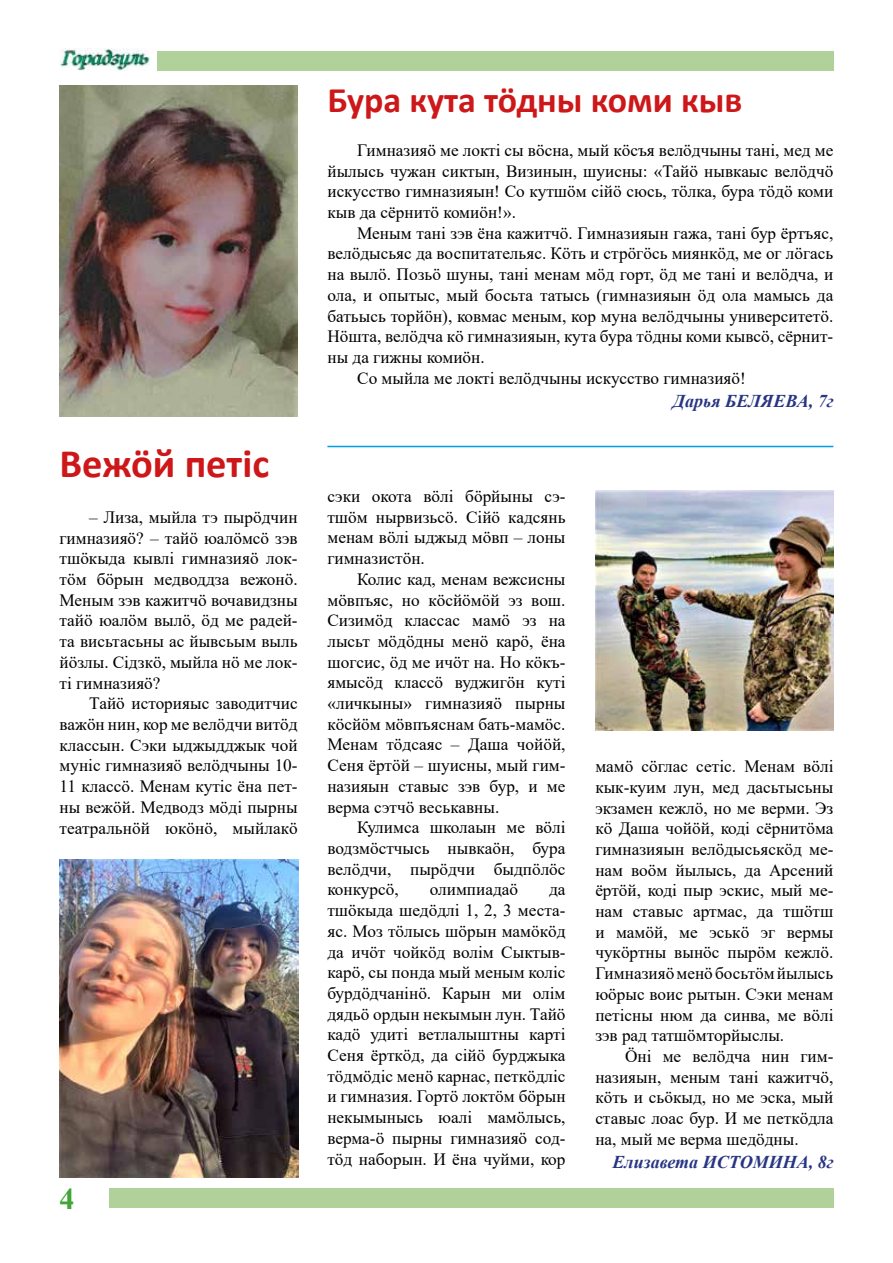
<style>
.page{position:relative;width:893px;height:1263px;background:#fff}
.page>*{position:absolute;margin:0;border:0;box-sizing:border-box;transform-origin:0 0}
.t1{font:700 40.5px "Calibri";color:#cd1719}
.t2{font:700 36px "Calibri";color:#cd1719}
.t3{font:700 30px "Times New Roman";color:#3fa535}
.t4{font:italic 700 18px "Times New Roman";color:#283583}
.t5{font:17.25px/20.7px "Times New Roman";color:#000;text-align:justify}
</style>
<div class="page">
<img style="left:60px;top:49px;width:90px;height:21px">
<div style="left:157px;top:51px;width:676px;height:20px;background:#b0d199"></div>
<div style="left:109px;top:1188px;width:724px;height:20px;background:#b0d199"></div>
<img style="left:60px;top:85px;width:238px;height:331px">
<img style="left:595px;top:490px;width:238px;height:240px">
<img style="left:60px;top:859px;width:238px;height:319px">
<hr style="left:327px;top:446px;width:506px;height:1px;background:#009fe3">
<h1 class="t1" style="left:60px;top:435px;width:211px">Вежӧй петіс</h1>
<p class="t5" style="left:60px;top:506px;width:240px;text-indent:30px">– Лиза, мыйла тэ пырӧдчин гимназияӧ? – тайӧ юалӧмсӧ зэв тшӧкыда кывлі гимназияӧ лок&shy;тӧм бӧрын медводдза вежонӧ.<br>Меным зэв кажитчӧ вочавидзны тайӧ юалӧм вылӧ, ӧд ме радей&shy;та висьтасьны ас йывсьым выль йӧзлы. Сідзкӧ, мыйла нӧ ме лок&shy;ті гимназияӧ?</p>
<p class="t5" style="left:60px;top:693px;width:240px;text-indent:30px">Тайӧ историяыс заводитчис важӧн нин, кор ме велӧдчи витӧд классын. Сэки ыджыдджык чой муніс гимназияӧ велӧдчыны 10- 11 классӧ. Менам кутіс ёна пет&shy;ны вежӧй. Медводз мӧді пырны театральнӧй юкӧнӧ, мыйлакӧ</p>
<h3 class="t3" style="left:60px;top:1177px;width:16px">4</h3>
<h2 class="t2" style="left:327px;top:75px;width:416px">Бура кута тӧдны коми кыв</h2>
<p class="t5" style="left:327px;top:139px;width:507px;text-indent:30px">Гимназияӧ ме локті сы вӧсна, мый кӧсъя велӧдчыны тані, мед ме йылысь чужан сиктын, Визинын, шуисны: «Тайӧ нывкаыс велӧдчӧ искусство гимназияын! Со кутшӧм сійӧ сюсь, тӧлка, бура тӧдӧ коми кыв да сëрнитӧ комиӧн!».</p>
<p class="t5" style="left:357px;top:222px;width:478px">Меным тані зэв ëна кажитчӧ. Гимназияын гажа, тані бур ëртъяс,</p>
<p class="t5" style="left:327px;top:243px;width:507px">велӧдысьяс да воспитательяс. Кӧть и стрӧгӧсь миянкӧд, ме ог лӧгась</p>
<p class="t5" style="left:327px;top:263px;width:507px">на вылӧ. Позьӧ шуны, тані менам мӧд горт, ӧд ме тані и велӧдча, и</p>
<p class="t5" style="left:327px;top:284px;width:507px">ола, и опытыс, мый босьта татысь (гимназияын ӧд ола мамысь да</p>
<p class="t5" style="left:327px;top:305px;width:507px">батьысь торйӧн), ковмас меным, кор муна велӧдчыны университетӧ.</p>
<p class="t5" style="left:327px;top:326px;width:507px">Нӧшта, велӧдча кӧ гимназияын, кута бура тӧдны коми кывсӧ, сëрнит-</p>
<p class="t5" style="left:327px;top:346px;width:159px">ны да гижны комиӧн.</p>
<p class="t5" style="left:357px;top:367px;width:390px">Со мыйла ме локті велӧдчыны искусство гимназияӧ!</p>
<p class="t4" style="left:673px;top:389px;width:162px">Дарья БЕЛЯЕВА, 7г</p>
<p class="t5" style="left:327px;top:485px;width:240px">сэки окота вӧлі бӧрйыны сэ&shy;тшӧм нырвизьсӧ. Сійӧ кадсянь менам вӧлі ыджыд мӧвп – лоны гимназистӧн.</p>
<p class="t5" style="left:327px;top:568px;width:240px;text-indent:30px">Колис кад, менам вежсисны мӧвпъяс, но кӧсйӧмӧй эз вош.<br>Сизимӧд классас мамӧ эз на лысьт мӧдӧдны менӧ карӧ, ёна шогсис, ӧд ме ичӧт на. Но кӧкъ&shy;ямысӧд классӧ вуджигӧн куті «личкыны» гимназияӧ пырны кӧсйӧм мӧвпъяснам бать-мамӧс.<br>Менам тӧдсаяс – Даша чойӧй, Сеня ёртӧй – шуисны, мый гим&shy;назияын ставыс зэв бур, и ме верма сэтчӧ веськавны.</p>
<p class="t5" style="left:327px;top:817px;width:240px;text-indent:30px">Кулимса школаын ме вӧлі водзмӧстчысь нывкаӧн, бура велӧдчи, пырӧдчи быдпӧлӧс конкурсӧ,</p>
<p class="t5" style="left:430px;top:879px;width:90px">олимпиадаӧ</p>
<p class="t5" style="left:327px;top:879px;width:240px;text-indent:222px">да тшӧкыда шедӧдлі 1, 2, 3 места&shy;яс. Моз тӧлысь шӧрын мамӧкӧд да ичӧт чойкӧд волім Сыктыв&shy;карӧ, сы понда мый меным коліс бурдӧдчанінӧ. Карын ми олім дядьӧ ордын некымын лун. Тайӧ кадӧ удиті ветлалыштны карті Сеня ёрткӧд, да сійӧ бурджыка тӧдмӧдіс менӧ карнас, петкӧдліс и гимназия. Гортӧ локтӧм бӧрын некымынысь юалі мамӧлысь, верма-ӧ пырны гимназияӧ сод&shy;тӧд наборын. И ёна чуйми, кор</p>
<p class="t5" style="left:595px;top:755px;width:240px">мамӧ сӧглас сетіс. Менам вӧлі кык-куим лун, мед дасьтысьны экзамен кежлӧ, но ме верми. Эз кӧ Даша чойӧй, коді сёрнитӧма гимназияын велӧдысьяскӧд ме&shy;нам воӧм йылысь, да Арсений ёртӧй, коді пыр эскис, мый ме&shy;нам ставыс артмас, да тшӧтш и мамӧй, ме эськӧ эг вермы чукӧртны вынӧс пырӧм кежлӧ.<br>Гимназияӧ менӧ босьтӧм йылысь юӧрыс воис рытын. Сэки менам петісны нюм да синва, ме вӧлі зэв рад татшӧмторйыслы.</p>
<p class="t5" style="left:595px;top:1045px;width:240px;text-indent:30px">Ӧні ме велӧдча нин гим&shy;назияын, меным тані кажитчӧ, кӧть и сьӧкыд, но ме эска, мый ставыс лоас бур. И ме петкӧдла на, мый ме верма шедӧдны.</p>
<p class="t4" style="left:612px;top:1150px;width:223px">Елизавета ИСТОМИНА, 8г</p>
</div>
